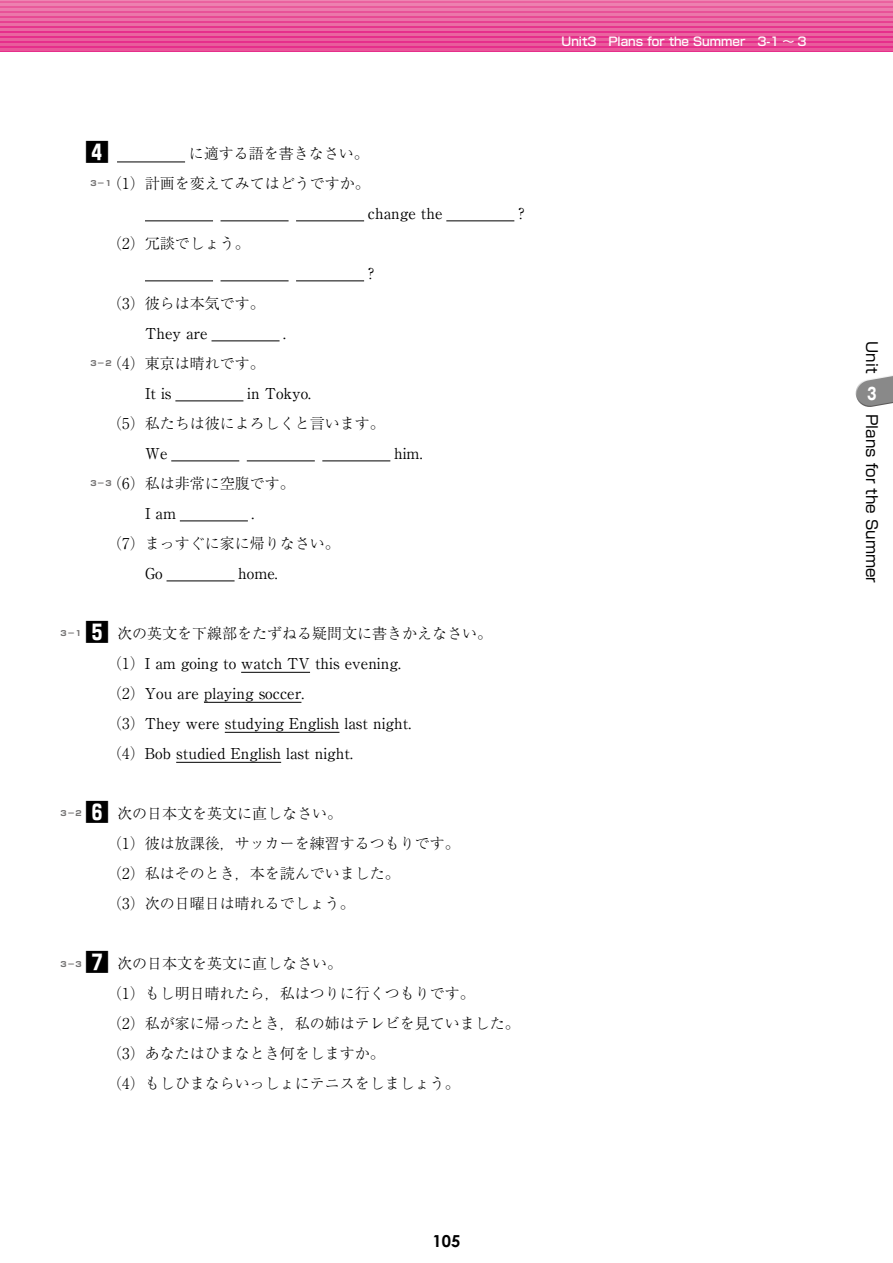
<style>
.page{position:relative;width:893px;height:1263px;background:#fff}
.page>*{position:absolute;margin:0;border:0;box-sizing:border-box;transform-origin:0 0}
.t1{font:700 24px "Shin Go Pr 6";color:#000}
.t2{font:700 16.5px "Century Gothic";color:#000}
.t3{font:700 16.5px "Gothic MB101 Pr 6";color:#fff;scale:.75 1}
.t4{font:300 15px/30px "Ryumin Pr 6";color:#000}
.t5{font:15px/30px "Ryumin Pr 6";color:#000}
.t6{font:15px "Shin Go Pr 6";color:#000}
.t7{font:500 12px "Shin Go Pro";color:#fff}
.t8{font:700 7.5px "Shin Go Pr 6";color:#727171}
.s1{font-family:"Shin Go Pr 6";font-weight:700;font-size:24px}
.s2{font-weight:300}
</style>
<div class="page">
<svg style="left:0;top:0;width:893px;height:52px;background:#e84d97"></svg>
<hr style="left:1px;top:0;width:892px;height:1px;background:#ee84b2">
<hr style="left:1px;top:4px;width:892px;height:2px;background:#ed7faf">
<hr style="left:1px;top:9px;width:892px;height:2px;background:#ec7aac">
<hr style="left:1px;top:14px;width:892px;height:2px;background:#ec75a9">
<hr style="left:1px;top:19px;width:892px;height:2px;background:#eb70a7">
<hr style="left:1px;top:24px;width:892px;height:2px;background:#eb6ca4">
<hr style="left:1px;top:29px;width:892px;height:2px;background:#ea67a2">
<hr style="left:1px;top:34px;width:892px;height:2px;background:#ea639f">
<hr style="left:1px;top:39px;width:892px;height:2px;background:#e95e9d">
<hr style="left:1px;top:44px;width:892px;height:2px;background:#e95a9b">
<hr style="left:1px;top:49px;width:892px;height:2px;background:#e95699">
<svg style="left:855px;top:375px;width:38px;height:32px"></svg>
<hr style="left:241px;top:672px;width:69px;height:1px;background:#000">
<hr style="left:204px;top:702px;width:97px;height:1px;background:#000">
<hr style="left:225px;top:732px;width:114px;height:1px;background:#000">
<hr style="left:176px;top:762px;width:105px;height:1px;background:#000">
<hr style="left:117px;top:162px;width:68px;height:1px;background:#000">
<hr style="left:145px;top:221px;width:68px;height:1px;background:#000">
<hr style="left:221px;top:221px;width:68px;height:1px;background:#000">
<hr style="left:296px;top:221px;width:68px;height:1px;background:#000">
<hr style="left:446px;top:221px;width:68px;height:1px;background:#000">
<hr style="left:145px;top:281px;width:68px;height:1px;background:#000">
<hr style="left:221px;top:281px;width:68px;height:1px;background:#000">
<hr style="left:296px;top:281px;width:68px;height:1px;background:#000">
<hr style="left:212px;top:341px;width:68px;height:1px;background:#000">
<hr style="left:175px;top:401px;width:68px;height:1px;background:#000">
<hr style="left:171px;top:461px;width:68px;height:1px;background:#000">
<hr style="left:247px;top:461px;width:68px;height:1px;background:#000">
<hr style="left:322px;top:461px;width:68px;height:1px;background:#000">
<hr style="left:180px;top:521px;width:68px;height:1px;background:#000">
<hr style="left:167px;top:581px;width:68px;height:1px;background:#000">
<h1 class="t1" style="left:85px;top:133px;width:25px">4</h1>
<p class="t4" style="left:107px;top:138px;width:264px;text-align:right">に適する語を書きなさい。<br>（1）計画を変えてみてはどうですか。</p>
<p class="t8" style="left:90px;top:178px;width:24px">３－１</p>
<p class="t4" style="left:107px;top:228px;width:144px">（2）冗談でしょう。</p>
<p class="t5" style="left:368px;top:198px;width:76px">change the</p>
<p class="t5" style="left:518px;top:198px;width:8px">?</p>
<p class="t5" style="left:368px;top:258px;width:8px">?</p>
<p class="t4" style="left:107px;top:288px;width:159px">（3）彼らは本気です。</p>
<p class="t5" style="left:145px;top:318px;width:64px">They are</p>
<p class="t5" style="left:283px;top:318px;width:4px">.</p>
<p class="t4" style="left:107px;top:348px;width:159px">（4）東京は晴れです。</p>
<p class="t5" style="left:145px;top:378px;width:28px">It is</p>
<p class="t5" style="left:247px;top:378px;width:65px">in Tokyo.</p>
<p class="t4" style="left:107px;top:408px;width:279px">（5）私たちは彼によろしくと言います。</p>
<p class="t5" style="left:145px;top:438px;width:24px">We</p>
<p class="t5" style="left:394px;top:438px;width:30px">him.</p>
<p class="t4" style="left:107px;top:468px;width:189px">（6）私は非常に空腹です。</p>
<p class="t5" style="left:145px;top:498px;width:33px">I am</p>
<p class="t5" style="left:252px;top:498px;width:4px">.</p>
<p class="t4" style="left:107px;top:528px;width:234px">（7）まっすぐに家に帰りなさい。</p>
<p class="t5" style="left:145px;top:558px;width:19px">Go</p>
<p class="t5" style="left:238px;top:558px;width:41px">home.</p>
<p class="t8" style="left:90px;top:358px;width:24px">３－２</p>
<p class="t8" style="left:90px;top:478px;width:24px">３－３</p>
<p class="t5" style="left:107px;top:618px;width:386px;text-indent:-22px"><span class="s1">5</span> <span class="s2">次の英文を下線部をたずねる疑問文に書きかえなさい。（1）</span>I am going to watch TV this evening.<br><span class="s2">（2）</span>You are playing soccer.<br><span class="s2">（3）</span>They were studying English last night.<br><span class="s2">（4）</span>Bob studied English last night.</p>
<p class="t4" style="left:107px;top:798px;width:354px;text-indent:-22px"><span class="s1">6</span> 次の日本文を英文に直しなさい。<br>（1）彼は放課後，サッカーを練習するつもりです。（2）私はそのとき，本を読んでいました。<br>（3）次の日曜日は晴れるでしょう。</p>
<p class="t4" style="left:107px;top:948px;width:414px;text-indent:-22px"><span class="s1">7</span> 次の日本文を英文に直しなさい。<br>（1）もし明日晴れたら，私はつりに行くつもりです。<br>（2）私が家に帰ったとき，私の姉はテレビを見ていました。（3）あなたはひまなとき何をしますか。<br>（4）もしひまならいっしょにテニスをしましょう。</p>
<p class="t8" style="left:60px;top:628px;width:24px">３－１</p>
<p class="t8" style="left:60px;top:808px;width:24px">３－２</p>
<p class="t8" style="left:60px;top:958px;width:24px">３－３</p>
<p class="t7" style="left:562px;top:31px;width:246px">Unit3　Plans for the Summer　3-1 ～ 3</p>
<p class="t2" style="left:433px;top:1228px;width:29px">105</p>
<p class="t6" style="left:884px;top:341px;width:34px;rotate:90deg">Unit</p>
<p class="t3" style="left:867px;top:380px;width:14px">3</p>
<p class="t6" style="left:884px;top:414px;width:170px;rotate:90deg">Plans for the Summer</p>
</div>
